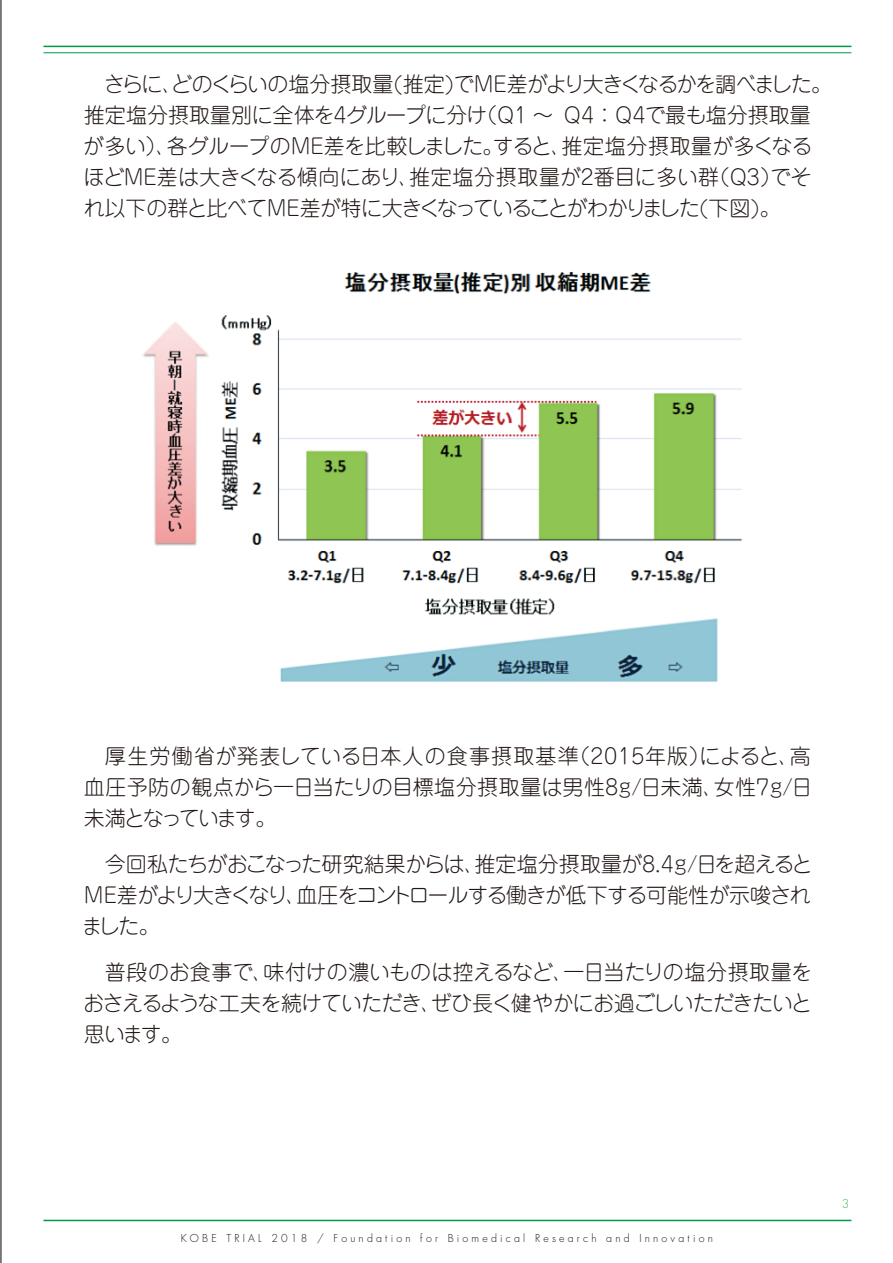
<style>
.page{position:relative;width:893px;height:1263px;background:#fff}
.page>*{position:absolute;margin:0;border:0;box-sizing:border-box;transform-origin:0 0}
.t1{font:300 21px/31px "Jun 101 Pro";letter-spacing:-.035em;color:#221815;text-align:justify}
.t2{font:300 12px "Futura";color:#42b25d}
.t3{font:300 10.65px "Futura";letter-spacing:.3em;color:#221815}
</style>
<div class="page">
<img style="left:143px;top:272px;width:599px;height:410px">
<hr style="left:43px;top:1220px;width:808px;height:1px;background:#094">
<hr style="left:43px;top:46px;width:808px;height:1px;background:#094">
<hr style="left:43px;top:53px;width:808px;height:1px;background:#094">
<hr style="left:1px;top:0;width:1px;height:1263px;background:#000">
<p class="t1" style="left:83px;top:66px;width:751px;text-align:left">　さらに、どのくらいの塩分摂取量(推定)でME差がより大きくなるかを調べました。推定塩分摂取量別に全体を4グループに分け（Q1 ～ Q4：Q4で最も塩分摂取量が多い）、各グループのME差を比較しました。すると、推定塩分摂取量が多くなるほどME差は大きくなる傾向にあり、推定塩分摂取量が2番目に多い群（Q3）でそれ以下の群と比べてME差が特に大きくなっていることがわかりました(下図)。</p>
<p class="t1" style="left:84px;top:738px;width:730px">　厚生労働省が発表している日本人の食事摂取基準（2015年版）によると、高血圧予防の観点から一日当たりの目標塩分摂取量は男性8g/日未満、女性7g/日未満となっています。</p>
<p class="t1" style="left:82px;top:846px;width:732px">　今回私たちがおこなった研究結果からは、推定塩分摂取量が8.4g/日を超えるとME差がより大きくなり、血圧をコントロールする働きが低下する可能性が示唆されました。</p>
<p class="t1" style="left:83px;top:954px;width:731px">　普段のお食事で、味付けの濃いものは控えるなど、一日当たりの塩分摂取量をおさえるような工夫を続けていただき、ぜひ長く健やかにお過ごしいただきたいと思います。</p>
<p class="t3" style="left:181px;top:1232px;width:534px">KOBE TRIAL 2018 / Foundation for Biomedical Research and Innovation</p>
<p class="t2" style="left:842px;top:1196px;width:9px">3</p>
</div>
